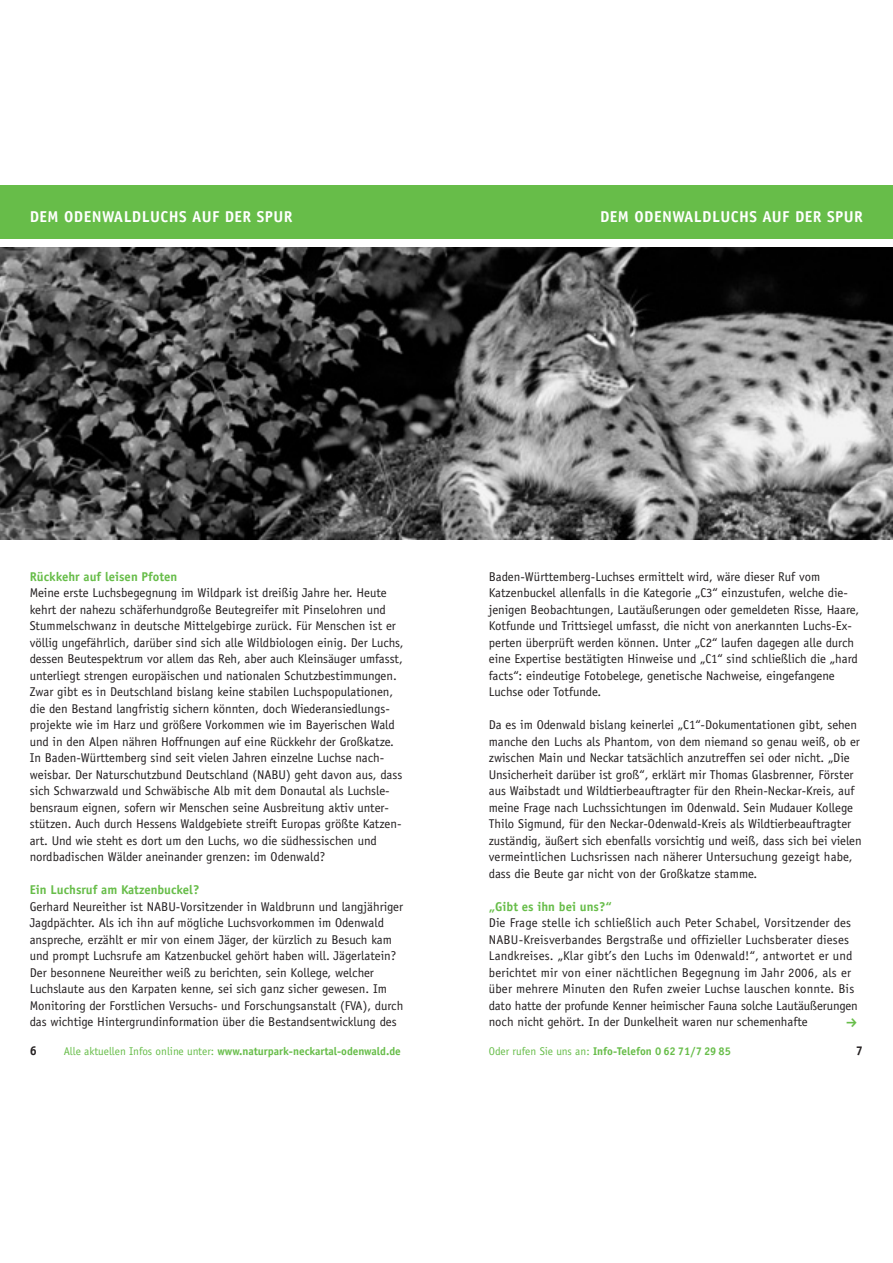
<style>
.page{position:relative;width:893px;height:1263px;background:#fff}
.page>*{position:absolute;margin:0;border:0;box-sizing:border-box;transform-origin:0 0}
.t1{font:700 15.75px "Officina Sans";letter-spacing:.03em;color:#fff}
.t2{font:15.75px "FF Dingbests";color:#67bd49}
.t3{font:12.75px/16.5px "Officina Sans";color:#231f20}
.t4{font:700 12.75px "Officina Sans";color:#67bd49}
.t5{font:700 12.75px "Officina Sans";color:#231f20}
.t6{font:700 11.25px "Officina Sans";letter-spacing:-.005em;color:#67bd49}
.s1{font-weight:400}
</style>
<div class="page">
<div style="left:0;top:185px;width:893px;height:54px;background:#67bd49"></div>
<img style="left:0;top:247px;width:893px;height:293px">
<p class="t1" style="left:30px;top:211px;width:264px">DEM ODENWALDLUCHS AUF DER SPUR</p>
<p class="t1" style="left:600px;top:211px;width:264px">DEM ODENWALDLUCHS AUF DER SPUR</p>
<p class="t4" style="left:30px;top:572px;width:149px">Rückkehr auf leisen Pfoten</p>
<p class="t3" style="left:30px;top:586px;width:375px">Meine erste Luchsbegegnung im Wildpark ist dreißig Jahre her. Heute kehrt der nahezu schäferhundgroße Beutegreifer mit Pinselohren und Stummelschwanz in deutsche Mittelgebirge zurück. Für Menschen ist er völlig ungefährlich, darüber sind sich alle Wildbiologen einig. Der Luchs, dessen Beutespektrum vor allem das Reh, aber auch Kleinsäuger umfasst, unterliegt strengen europäischen und nationalen Schutzbestimmungen.<br>Zwar gibt es in Deutschland bislang keine stabilen Luchspopulationen, die den Bestand langfristig sichern könnten, doch Wiederansiedlungs&shy;projekte wie im Harz und größere Vorkommen wie im Bayerischen Wald und in den Alpen nähren Hoffnungen auf eine Rückkehr der Großkatze.<br>In Baden-Württemberg sind seit vielen Jahren einzelne Luchse nach - weis bar. Der Naturschutzbund Deutschland (NABU) geht davon aus, dass sich Schwarzwald und Schwäbische Alb mit dem Donautal als Luchsle&shy;bensraum eignen, sofern wir Menschen seine Ausbreitung aktiv unter&shy;stützen. Auch durch Hessens Waldgebiete streift Europas größte Katzen&shy;art. Und wie steht es dort um den Luchs, wo die südhessischen und nordbadischen Wälder aneinander grenzen: im Odenwald?</p>
<p class="t4" style="left:30px;top:885px;width:171px">Ein Luchsruf am Katzenbuckel?</p>
<p class="t3" style="left:30px;top:899px;width:375px">Gerhard Neureither ist NABU-Vorsitzender in Waldbrunn und langjähriger Jagdpächter. Als ich ihn auf mögliche Luchsvorkommen im Odenwald<br>an spreche, erzählt er mir von einem Jäger, der kürzlich zu Besuch kam und prompt Luchsrufe am Katzenbuckel gehört haben will. Jägerlatein?<br>Der besonnene Neureither weiß zu berichten, sein Kollege, welcher Luchs laute aus den Karpaten kenne, sei sich ganz sicher gewesen. Im Monitoring der Forstlichen Versuchs- und Forschungsanstalt (FVA), durch das wichtige Hintergrundinformation über die Bestandsentwicklung des</p>
<p class="t5" style="left:30px;top:1046px;width:9px">6</p>
<p class="t6" style="left:64px;top:1047px;width:338px"><span class="s1">Alle aktuellen Infos online unter:</span> www.naturpark-neckartal-odenwald.de</p>
<p class="t3" style="left:489px;top:569px;width:372px">Baden-Württemberg-Luchses ermittelt wird, wäre dieser Ruf vom<br>Katzen buckel allenfalls in die Kategorie „C3“ einzustufen, welche die - jenigen Beobachtungen, Lautäußerungen oder gemeldeten Risse, Haare, Kotfunde und Trittsiegel umfasst, die nicht von anerkannten Luchs-Ex&shy;perten überprüft werden können. Unter „C2“ laufen dagegen alle durch eine Expertise bestätigten Hinweise und „C1“ sind schließlich die „hard facts“: eindeutige Fotobelege, genetische Nachweise, eingefangene Luchse oder Totfunde.</p>
<p class="t3" style="left:489px;top:718px;width:374px">Da es im Odenwald bislang keinerlei „C1“-Dokumentationen gibt, sehen manche den Luchs als Phantom, von dem niemand so genau weiß, ob er zwischen Main und Neckar tatsächlich anzutreffen sei oder nicht. „Die Unsicherheit darüber ist groß“, erklärt mir Thomas Glasbrenner, Förster aus Waibstadt und Wildtierbeauftragter für den Rhein-Neckar-Kreis, auf meine Frage nach Luchssichtungen im Odenwald. Sein Mudauer Kollege Thilo Sigmund, für den Neckar-Odenwald-Kreis als Wildtierbeauftragter zuständig, äußert sich ebenfalls vorsichtig und weiß, dass sich bei vielen vermeintlichen Luchsrissen nach näherer Untersuchung gezeigt habe, dass die Beute gar nicht von der Großkatze stamme.</p>
<p class="t4" style="left:489px;top:902px;width:124px">„Gibt es ihn bei uns?“</p>
<p class="t3" style="left:489px;top:916px;width:370px">Die Frage stelle ich schließlich auch Peter Schabel, Vorsitzender des NABU-Kreisverbandes Bergstraße und offizieller Luchsberater dieses Landkreises. „Klar gibt’s den Luchs im Odenwald!“, antwortet er und berichtet mir von einer nächt lichen Begegnung im Jahr 2006, als er über mehrere Minuten den Rufen zweier Luchse lauschen konnte. Bis dato hatte der profunde Kenner heimischer Fauna solche Lautäußerungen noch nicht gehört. In der Dunkelheit waren nur schemenhafte</p>
<p class="t2" style="left:845px;top:1013px;width:14px">f</p>
<p class="t6" style="left:489px;top:1047px;width:244px"><span class="s1">Oder rufen Sie uns an:</span> Info-Telefon 0 62 71/7 29 85</p>
<p class="t5" style="left:856px;top:1046px;width:9px">7</p>
</div>
